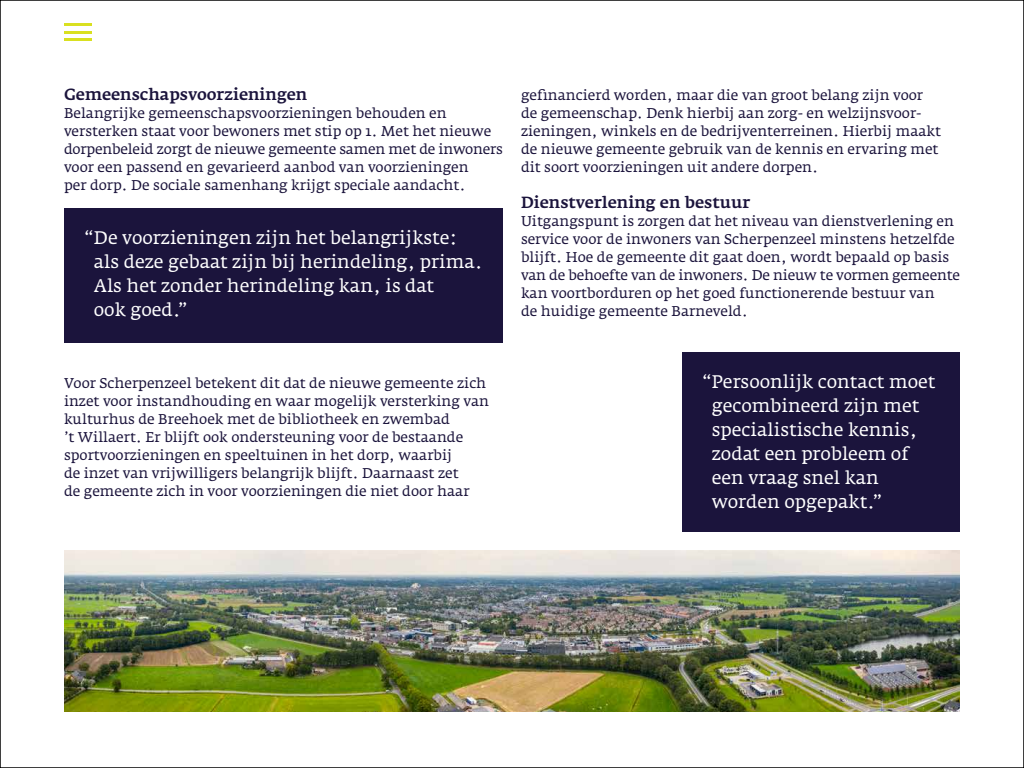
<style>
.page{position:relative;width:1024px;height:768px;background:#fff}
.page>*{position:absolute;margin:0;border:0;box-sizing:border-box;transform-origin:0 0}
._17_Quote{font:18px/24px "Fedra Serif A";color:#fff}
._17_Quote-2{font:500 16px "Fedra Serif A";color:#1b143c}
._07_H4{font:500 16px "Fedra Serif A";color:#1b143c}
._12_Broodtekst{font:14px/18px "Fedra Serif A";color:#1b143c}
</style>
<div class="page">
<hr style="left:64px;top:23px;width:27px;height:3px;background:#d9e020">
<hr style="left:64px;top:31px;width:27px;height:2px;background:#d9e020">
<hr style="left:64px;top:38px;width:27px;height:3px;background:#d9e020">
<div style="left:64px;top:208px;width:439px;height:135px;background:#1b143c"></div>
<div style="left:682px;top:352px;width:278px;height:180px;background:#1b143c"></div>
<img style="left:64px;top:550px;width:896px;height:162px">
<p class="_17_Quote-2" style="left:64px;top:85px;width:245px">Gemeenschapsvoorzieningen</p>
<p class="_12_Broodtekst" style="left:64px;top:104px;width:441px">Belangrijke gemeenschapsvoorzieningen behouden en versterken staat voor bewoners met stip op 1. Met het nieuwe dorpenbeleid zorgt de nieuwe gemeente samen met de inwoners voor een passend en gevarieerd aanbod van voorzieningen<br>per dorp. De sociale samenhang krijgt speciale aandacht.</p>
<p class="_17_Quote" style="left:94px;top:226px;width:391px;text-indent:-10px">“De voorzieningen zijn het belangrijkste: als deze gebaat zijn bij herindeling, prima.<br>Als het zonder herindeling kan, is dat<br>ook goed.”</p>
<p class="_12_Broodtekst" style="left:521px;top:86px;width:422px">gefinancierd worden, maar die van groot belang zijn voor de gemeenschap. Denk hierbij aan zorg- en welzijnsvoor&shy;zieningen, winkels en de bedrijventerreinen. Hierbij maakt de nieuwe gemeente gebruik van de kennis en ervaring met dit soort voorzieningen uit andere dorpen.</p>
<h4 class="_07_H4" style="left:521px;top:193px;width:231px">Dienstverlening en bestuur</h4>
<p class="_12_Broodtekst" style="left:521px;top:212px;width:441px">Uitgangspunt is zorgen dat het niveau van dienstverlening en service voor de inwoners van Scherpenzeel minstens hetzelfde blijft. Hoe de gemeente dit gaat doen, wordt bepaald op basis van de behoefte van de inwoners. De nieuw te vormen gemeente kan voortborduren op het goed functionerende bestuur van<br>de huidige gemeente Barneveld.</p>
<p class="_12_Broodtekst" style="left:64px;top:374px;width:427px">Voor Scherpenzeel betekent dit dat de nieuwe gemeente zich inzet voor instandhouding en waar mogelijk versterking van kulturhus de Breehoek met de bibliotheek en zwembad<br>’t Willaert. Er blijft ook ondersteuning voor de bestaande sportvoorzieningen en speeltuinen in het dorp, waarbij<br>de inzet van vrijwilligers belangrijk blijft. Daarnaast zet<br>de gemeente zich in voor voorzieningen die niet door haar</p>
<p class="_17_Quote" style="left:712px;top:370px;width:225px;text-indent:-10px">“Persoonlijk contact moet gecombineerd zijn met specialistische kennis, zodat een probleem of een vraag snel kan worden opgepakt.”</p>
</div>
